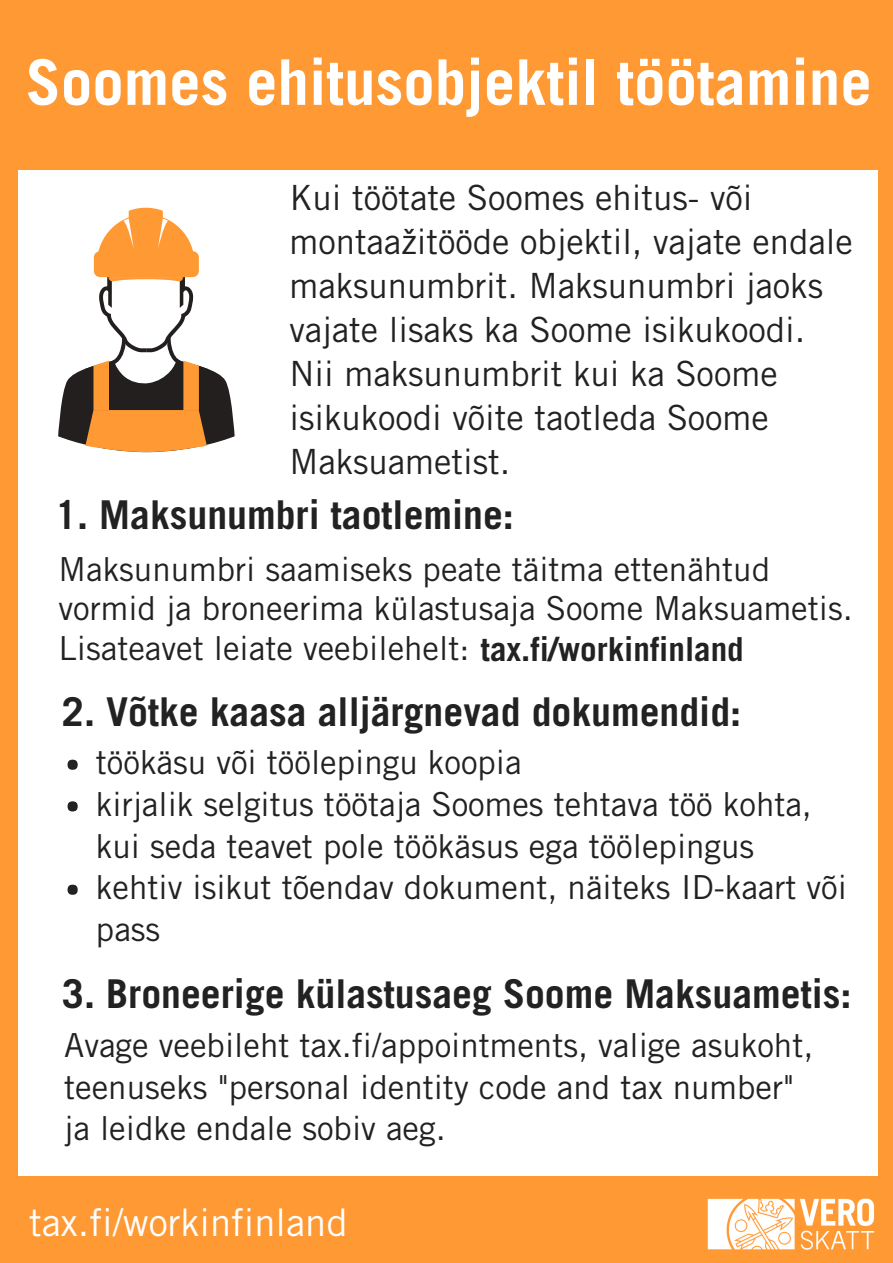
<style>
.page{position:relative;width:893px;height:1263px;background:#fff}
.page>*{position:absolute;margin:0;border:0;box-sizing:border-box;transform-origin:0 0}
.t1{font:700 62.85px "Trade Gothic";color:#fff}
.t2{font:700 39.75px "Trade Gothic";color:#222}
.t3{font:38.1px "Trade Gothic";color:#fff}
.t4{font:34.8px/44px "Trade Gothic";color:#222}
.t5{font:33.15px/41.7px "Trade Gothic";color:#222}
.s1{font-weight:700}
</style>
<div class="page">
<div style="left:0;top:0;width:893px;height:170px;background:#f93"></div>
<div style="left:878px;top:140px;width:15px;height:1055px;background:#f93"></div>
<div style="left:0;top:170px;width:18px;height:1007px;background:#f93"></div>
<div style="left:0;top:1177px;width:893px;height:86px;background:#f93"></div>
<div style="left:94px;top:251px;width:105px;height:26px;background:#f93;border-radius:6px"></div>
<svg style="left:97px;top:208px;width:97px;height:44px"></svg>
<svg style="left:58px;top:275px;width:177px;height:177px"></svg>
<img style="left:707px;top:1198px;width:168px;height:52px">
<div style="left:68px;top:760px;width:10px;height:10px;background:#222;border-radius:50%"></div>
<div style="left:68px;top:801px;width:10px;height:10px;background:#222;border-radius:50%"></div>
<div style="left:68px;top:885px;width:10px;height:10px;background:#222;border-radius:50%"></div>
<h1 class="t1" style="left:26px;top:44px;width:847px">Soomes ehitusobjektil töötamine</h1>
<p class="t4" style="left:289px;top:175px;width:565px">Kui töötate Soomes ehitus- või montaažitööde objektil, vajate endale maksunumbrit. Maksunumbri jaoks vajate lisaks ka Soome isikukoodi.<br>Nii maksunumbrit kui ka Soome isikukoodi võite taotleda Soome<br>Maksuametist.</p>
<p class="t2" style="left:55px;top:491px;width:460px">1. Maksunumbri taotlemine:</p>
<p class="t5" style="left:59px;top:549px;width:796px;line-height:39.5px">Maksunumbri saamiseks peate täitma ettenähtud vormid ja broneerima külastusaja Soome Maksuametis.<br>Lisateavet leiate veebilehelt: <span class="s1">tax.fi/workinfinland</span></p>
<p class="t2" style="left:62px;top:688px;width:681px">2. Võtke kaasa alljärgnevad dokumendid:</p>
<p class="t5" style="left:96px;top:741px;width:753px">töökäsu või töölepingu koopia<br>kirjalik selgitus töötaja Soomes tehtava töö kohta, kui seda teavet pole töökäsus ega töölepingus kehtiv isikut tõendav dokument, näiteks ID-kaart või pass</p>
<p class="t2" style="left:62px;top:969px;width:791px">3. Broneerige külastusaeg Soome Maksuametis:</p>
<p class="t5" style="left:64px;top:1024px;width:751px">Avage veebileht tax.fi/appointments, valige asukoht, teenuseks "personal identity code and tax number" ja leidke endale sobiv aeg.</p>
<p class="t3" style="left:29px;top:1200px;width:320px">tax.fi/workinfinland</p>
</div>
